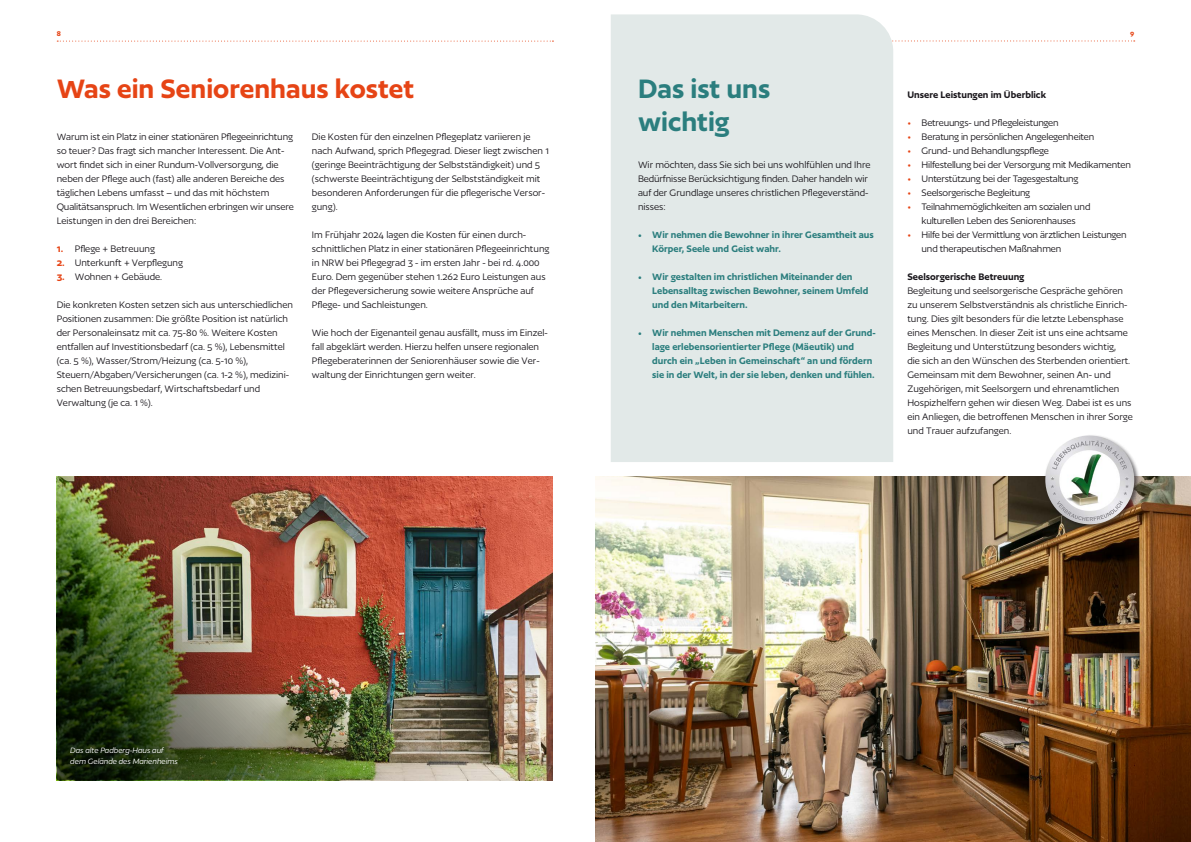
<style>
.page{position:relative;width:1191px;height:842px;background:#fff}
.page>*{position:absolute;margin:0;border:0;box-sizing:border-box;transform-origin:0 0}
.t1{font:600 31px "Author";color:#e64415}
.t2{font:600 31px/33px "Author";color:#2b7e7e}
.t3{font:11px/14px "Author";color:#1a171c}
.t4{font:600 11px/14px "Author";letter-spacing:.005em;color:#2b7e7e}
.t5{font:600 11px "Author";letter-spacing:.005em;color:#1a171c}
.t6{font:11px "Author";letter-spacing:-.02em;color:#1a171c}
.t7{font:italic 9px/11px "Author";color:#fff}
.t8{font:600 8px "Author";color:#e64415}
.s1{font-weight:600;color:#e64415}
.s2{font-size:10px}
.s3{color:#e64415}
</style>
<div class="page">
<img style="left:456px;top:477px;width:97px;height:303px">
<img style="left:595px;top:476px;width:596px;height:366px">
<div style="left:1043px;top:434px;width:97px;height:97px;background:#1a171c;opacity:.6"></div>
<img style="left:1045px;top:435px;width:89px;height:89px;border-radius:44px">
<img style="left:57px;top:477px;width:399px;height:303px">
<div style="left:65px;top:743px;width:118px;height:29px;background:#1a171c;opacity:.75"></div>
<svg style="left:893px;top:40px;width:241px;height:1px"></svg>
<svg style="left:57px;top:41px;width:496px;height:1px"></svg>
<div style="left:611px;top:14px;width:282px;height:448px;background:#e2e9e8"></div>
<p class="t8" style="left:57px;top:29px;width:6px">8</p>
<p class="t8" style="left:1130px;top:29px;width:6px">9</p>
<h1 class="t1" style="left:57px;top:73px;width:359px">Was ein Seniorenhaus kostet</h1>
<p class="t3" style="left:57px;top:130px;width:239px">Warum ist ein Platz in einer stationären Pflegeeinrichtung so teuer? Das fragt sich mancher Interessent. Die Ant&shy;wort findet sich in einer Rundum-Vollversorgung, die neben der Pflege auch (fast) alle anderen Bereiche des täglichen Lebens umfasst – und das mit höchstem Qualitätsanspruch. Im Wesentlichen erbringen wir unsere Leistungen in den drei Bereichen:</p>
<p class="t3" style="left:57px;top:242px;width:100px"><span class="s1">1.</span> Pflege + Betreuung</p>
<p class="t3" style="left:57px;top:256px;width:128px"><span class="s1">2.</span> Unterkunft + Verpflegung</p>
<p class="t3" style="left:57px;top:270px;width:107px"><span class="s1">3.</span> Wohnen + Gebäude.</p>
<p class="t3" style="left:57px;top:298px;width:238px">Die konkreten Kosten setzen sich aus unterschiedlichen Positionen zusammen: Die größte Position ist natürlich der Personaleinsatz mit ca. 75-80 %. Weitere Kosten entfallen auf Investitionsbedarf (ca. 5 %), Lebensmittel (ca. 5 %), Wasser/Strom/Heizung (ca. 5-10 %), Steuern/Abgaben/Versicherungen (ca. 1-2 %), medizini&shy;schen Betreuungsbedarf, Wirtschaftsbedarf und Verwaltung (je ca. 1 %).</p>
<p class="t3" style="left:312px;top:130px;width:238px">Die Kosten für den einzelnen Pflegeplatz variieren je nach Aufwand, sprich Pflegegrad. Dieser liegt zwischen 1 (geringe Beeinträchtigung der Selbstständigkeit) und 5 (schwerste Beeinträchtigung der Selbstständigkeit mit besonderen Anforderungen für die pflegerische Versor&shy;gung).</p>
<p class="t3" style="left:312px;top:228px;width:239px">Im Frühjahr 2024 lagen die Kosten für einen durch&shy;schnittlichen Platz in einer stationären Pflegeeinrichtung in NRW bei Pflegegrad 3 - im ersten Jahr - bei rd. 4.000<br>Euro. Dem gegenüber stehen 1.262 Euro Leistungen aus der Pflegeversicherung sowie weitere Ansprüche auf Pflege- und Sachleistungen.</p>
<p class="t3" style="left:312px;top:326px;width:237px">Wie hoch der Eigenanteil genau ausfällt, muss im Einzel&shy;fall abgeklärt werden. Hierzu helfen unsere regionalen Pflegeberaterinnen der Seniorenhäuser sowie die Ver&shy;waltung der Einrichtungen gern weiter.</p>
<h1 class="t2" style="left:638px;top:72px;width:134px">Das ist uns wichtig</h1>
<p class="t3" style="left:638px;top:158px;width:234px">Wir möchten, dass Sie sich bei uns wohlfühlen und Ihre Bedürfnisse Berücksichtigung finden. Daher handeln wir auf der Grundlage unseres christlichen Pflegeverständ&shy;nisses:</p>
<p class="t4" style="left:652px;top:228px;width:223px;text-indent:-14px"><span class="s2">•</span> Wir nehmen die Bewohner in ihrer Gesamtheit aus<br>Körper, Seele und Geist wahr.</p>
<p class="t4" style="left:652px;top:270px;width:218px;text-indent:-14px"><span class="s2">•</span> Wir gestalten im christlichen Miteinander den<br>Lebensalltag zwischen Bewohner, seinem Umfeld und den Mitarbeitern.</p>
<p class="t4" style="left:652px;top:326px;width:225px;text-indent:-14px"><span class="s2">•</span> Wir nehmen Menschen mit Demenz auf der Grund&shy;lage erlebensorientierter Pflege (Mäeutik) und durch ein „Leben in Gemeinschaft“ an und fördern sie in der Welt, in der sie leben, denken und fühlen.</p>
<p class="t5" style="left:907px;top:89px;width:140px">Unsere Leistungen im Überblick</p>
<p class="t3" style="left:907px;top:116px;width:153px"><span class="s3">•</span> Betreuungs- und Pflegeleistungen</p>
<p class="t3" style="left:907px;top:130px;width:188px"><span class="s3">•</span> Beratung in persönlichen Angelegenheiten</p>
<p class="t3" style="left:907px;top:144px;width:143px"><span class="s3">•</span> Grund- und Behandlungspflege</p>
<p class="t3" style="left:907px;top:158px;width:225px"><span class="s3">•</span> Hilfestellung bei der Versorgung mit Medikamenten</p>
<p class="t6" style="left:907px;top:173px;width:172px"><span class="s3">•</span> Unterstützung bei der Tagesgestaltung</p>
<p class="t3" style="left:907px;top:186px;width:124px"><span class="s3">•</span> Seelsorgerische Begleitung</p>
<p class="t3" style="left:907px;top:200px;width:184px;text-align:center"><span class="s3">•</span> Teilnahmemöglichkeiten am sozialen und kulturellen Leben des Seniorenhauses</p>
<p class="t3" style="left:921px;top:228px;width:207px;text-indent:-14px"><span class="s3">•</span> Hilfe bei der Vermittlung von ärztlichen Leistungen und therapeutischen Maßnahmen</p>
<p class="t5" style="left:907px;top:271px;width:118px">Seelsorgerische Betreuung</p>
<p class="t3" style="left:907px;top:284px;width:227px">Begleitung und seelsorgerische Gespräche gehören zu unserem Selbstverständnis als christliche Einrich&shy;tung. Dies gilt besonders für die letzte Lebensphase eines Menschen. In dieser Zeit ist uns eine achtsame Begleitung und Unterstützung besonders wichtig,<br>die sich an den Wünschen des Sterbenden orientiert.<br>Gemeinsam mit dem Bewohner, seinen An- und Zugehörigen, mit Seelsorgern und ehrenamtlichen Hospizhelfern gehen wir diesen Weg. Dabei ist es uns ein Anliegen, die betroffenen Menschen in ihrer Sorge und Trauer aufzufangen.</p>
<p class="t7" style="left:70px;top:745px;width:109px">Das alte Padberg-Haus auf dem Gelände des Marienheims</p>
</div>
